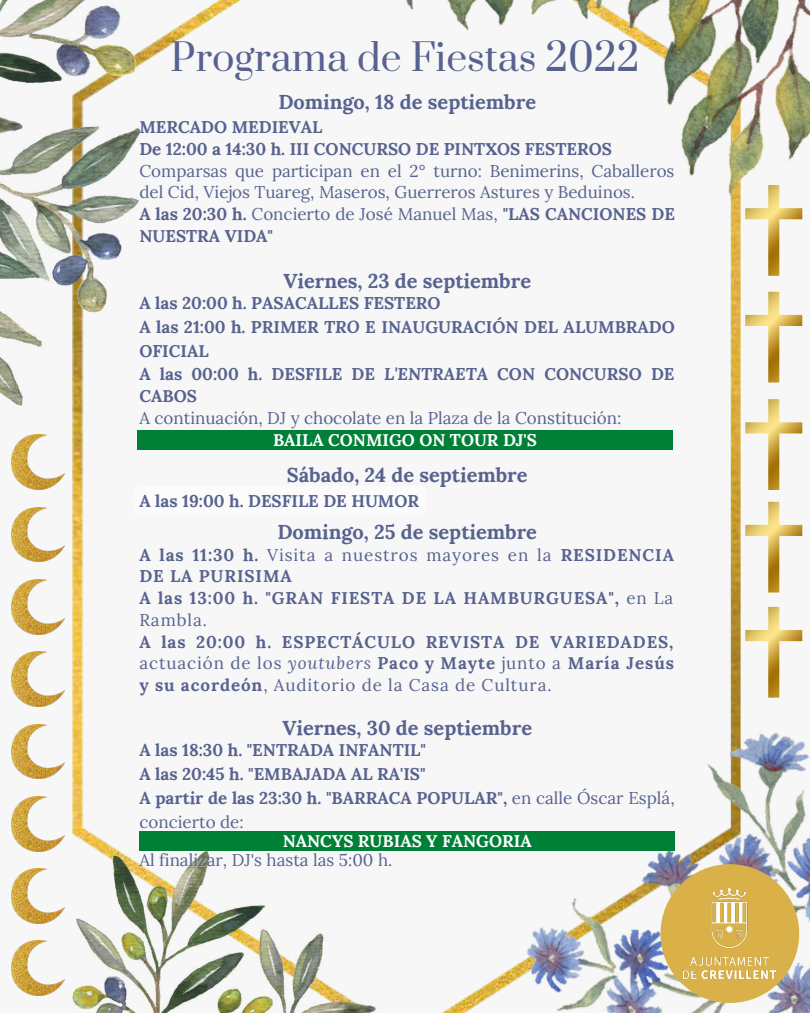
<style>
.page{position:relative;width:810px;height:1013px;background:#fff}
.page>*{position:absolute;margin:0;border:0;box-sizing:border-box;transform-origin:0 0}
.t1{font:37.2px "Prata";color:#57628f}
.t2{font:700 20px "Lora";color:#57628f}
.t3{font:700 17px/21.8px "Lora";color:#57628f}
.t4{font:17px/21.8px "Lora";color:#57628f}
.t5{font:700 17px/21.8px "Lora";letter-spacing:.055em;color:#57628f}
.t6{font:700 17px "Lora";color:#fff}
.s1{font-weight:700}
.s2{font-style:italic}
.s3{font-weight:400}
.s4{font-weight:400;font-style:italic}
</style>
<div class="page">
<div style="left:0;top:0;width:810px;height:1012px;background:#f7f7f7"></div>
<img style="left:72px;top:0;width:669px;height:1012px">
<img style="left:0;top:0;width:141px;height:405px">
<img style="left:303px;top:0;width:507px;height:269px">
<img style="left:476px;top:633px;width:334px;height:379px">
<img style="left:11px;top:435px;width:54px;height:54px">
<img style="left:11px;top:507px;width:54px;height:55px">
<img style="left:11px;top:579px;width:54px;height:55px">
<img style="left:11px;top:651px;width:54px;height:55px">
<img style="left:11px;top:724px;width:54px;height:54px">
<img style="left:11px;top:796px;width:54px;height:55px">
<img style="left:11px;top:868px;width:54px;height:55px">
<img style="left:11px;top:940px;width:54px;height:55px">
<svg style="left:745px;top:185px;width:57px;height:91px"></svg>
<svg style="left:745px;top:292px;width:57px;height:90px"></svg>
<svg style="left:745px;top:399px;width:57px;height:91px"></svg>
<svg style="left:745px;top:501px;width:57px;height:91px"></svg>
<svg style="left:745px;top:607px;width:57px;height:90px"></svg>
<img style="left:72px;top:850px;width:359px;height:162px">
<div style="left:660px;top:864px;width:139px;height:138px;background:#dab149;border-radius:50%"></div>
<img style="left:683px;top:888px;width:94px;height:91px">
<div style="left:137px;top:430px;width:535px;height:20px;background:#008037"></div>
<svg style="left:133px;top:486px;width:293px;height:29px"></svg>
<div style="left:139px;top:830px;width:536px;height:20px;background:#008037"></div>
<h1 class="t1" style="left:170px;top:35px;width:471px">Programa de Fiestas 2022</h1>
<p class="t2" style="left:278px;top:89px;width:259px">Domingo, 18 de septiembre</p>
<p class="t3" style="left:139px;top:116px;width:474px">MERCADO MEDIEVAL<br>De 12:00 a 14:30 h. III CONCURSO DE PINTXOS FESTEROS</p>
<p class="t4" style="left:139px;top:159px;width:537px">Comparsas que participan en el 2° turno: Benimerins, Caballeros del Cid, Viejos Tuareg, Maseros, Guerreros Astures y Beduinos.<br><span class="s1">A las 20:30 h.</span> Concierto de José Manuel Mas, <span class="s1">"LAS CANCIONES DE NUESTRA VIDA"</span></p>
<p class="t2" style="left:283px;top:268px;width:249px">Viernes, 23 de septiembre</p>
<p class="t3" style="left:139px;top:290px;width:537px;line-height:23.8px">A las 20:00 h. PASACALLES FESTERO<br>A las 21:00 h. PRIMER <span class="s2">TRO</span> E INAUGURACIÓN DEL ALUMBRADO OFICIAL<br>A las 00:00 h. DESFILE DE <span class="s2">L'ENTRAETA</span> CON CONCURSO DE</p>
<p class="t3" style="left:139px;top:384px;width:59px">CABOS</p>
<p class="t4" style="left:139px;top:407px;width:484px">A continuación, DJ y chocolate en la Plaza de la Constitución:</p>
<p class="t6" style="left:273px;top:429px;width:265px">BAILA CONMIGO ON TOUR DJ'S</p>
<p class="t2" style="left:287px;top:461px;width:242px">Sábado, 24 de septiembre</p>
<p class="t3" style="left:139px;top:489px;width:281px">A las 19:00 h. DESFILE DE HUMOR</p>
<p class="t2" style="left:277px;top:519px;width:261px">Domingo, 25 de septiembre</p>
<p class="t5" style="left:139px;top:543px;width:536px">A las 11:30 h. <span class="s3">Visita a nuestros mayores en la</span> RESIDENCIA<br>DE LA PURISIMA<br>A las 13:00 h. "GRAN FIESTA DE LA HAMBURGUESA", <span class="s3">en La<br>Rambla.</span></p>
<p class="t3" style="left:139px;top:630px;width:536px;text-align:justify">A las 20:00 h. ESPECTÁCULO REVISTA DE VARIEDADES, <span class="s3">actuación de los</span> <span class="s4">youtubers</span> Paco y Mayte <span class="s3">junto a</span> María Jesús y su acordeón<span class="s3">, Auditorio de la Casa de Cultura.</span></p>
<p class="t2" style="left:282px;top:715px;width:251px">Viernes, 30 de septiembre</p>
<p class="t3" style="left:139px;top:738px;width:537px;line-height:24px">A las 18:30 h. "ENTRADA INFANTIL"<br>A las 20:45 h. "EMBAJADA AL RA'IS"<br>A partir de las 23:30 h. "BARRACA POPULAR", <span class="s3">en calle Óscar Esplá, concierto de:</span></p>
<p class="t4" style="left:139px;top:848px;width:254px">Al finalizar, DJ's hasta las 5:00 h.</p>
<p class="t6" style="left:283px;top:829px;width:251px">NANCYS RUBIAS Y FANGORIA</p>
</div>
